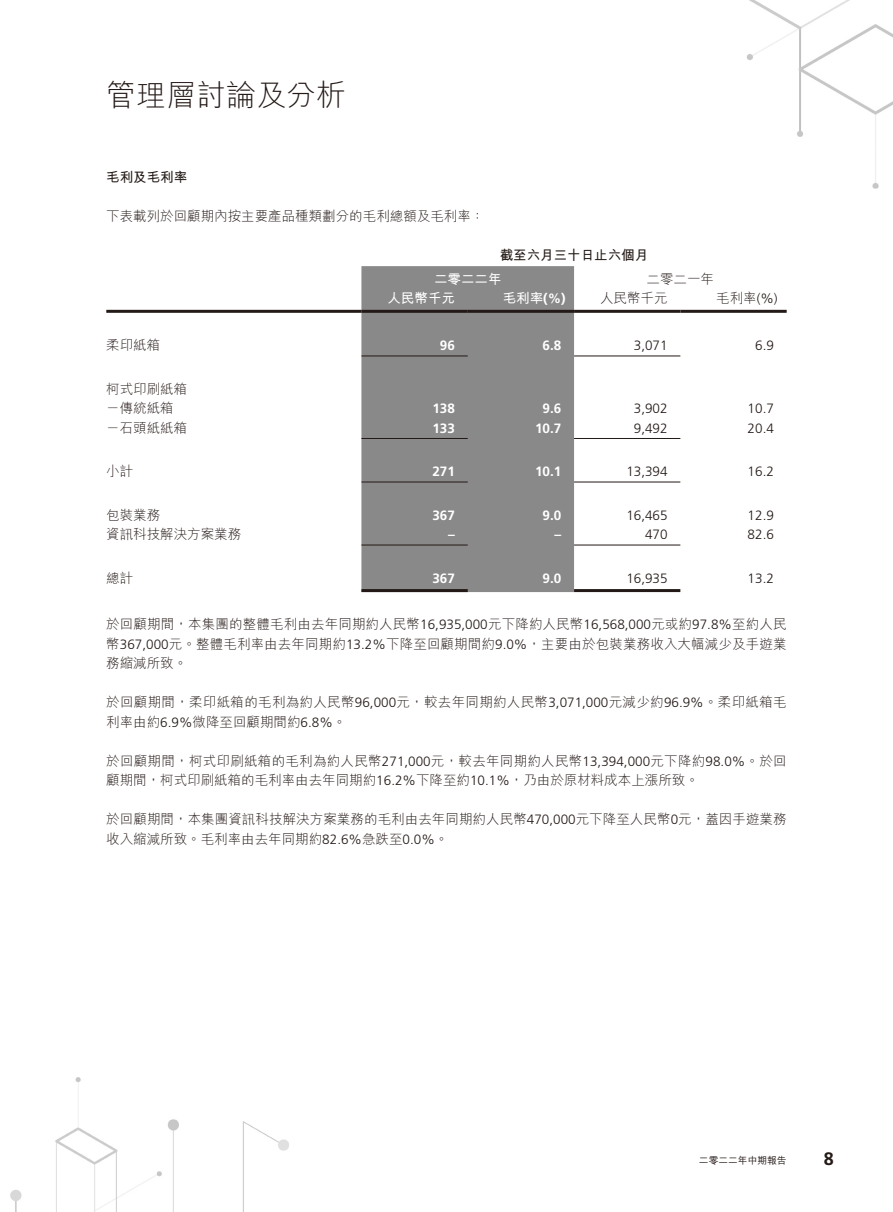
<style>
.page{position:relative;width:893px;height:1212px;background:#fff}
.page>*{position:absolute;margin:0;border:0;box-sizing:border-box;transform-origin:0 0}
.t1{font:300 30px "M Hei HK";color:#231916}
.t2{font:700 18px "Frutiger LT Std";color:#231916}
.t3{font:300 13.5px/19.5px "M Hei HK";letter-spacing:.005em;color:#231916}
.t4{font:300 13.5px/19.5px "M Hei HK";letter-spacing:.025em;color:#231916}
.t5{font:300 13.5px "Frutiger LT Std";color:#231916}
.t6{font:700 13.5px "Frutiger LT Std";color:#fff}
.t7{font:700 13.5px "M Hei HK";color:#231916}
.t8{font:700 13.5px "M Hei HK";color:#fff}
.t9{font:500 9.75px "M Hei HK";color:#231916}
.s1{font-family:"Frutiger LT Std"}
</style>
<div class="page">
<img style="left:10px;top:1078px;width:279px;height:134px">
<img style="left:747px;top:0;width:146px;height:189px">
<div style="left:361px;top:266px;width:213px;height:326px;background:#898989"></div>
<hr style="left:106px;top:310px;width:255px;height:3px;background:#231916">
<hr style="left:361px;top:310px;width:107px;height:3px;background:#231916">
<hr style="left:468px;top:310px;width:106px;height:3px;background:#231916">
<hr style="left:574px;top:310px;width:106px;height:3px;background:#231916">
<hr style="left:680px;top:310px;width:107px;height:3px;background:#231916">
<hr style="left:361px;top:356px;width:107px;height:1px;background:#231916">
<hr style="left:574px;top:356px;width:106px;height:1px;background:#231916">
<hr style="left:361px;top:438px;width:107px;height:1px;background:#231916">
<hr style="left:574px;top:438px;width:106px;height:1px;background:#231916">
<hr style="left:361px;top:482px;width:107px;height:1px;background:#231916">
<hr style="left:574px;top:482px;width:106px;height:1px;background:#231916">
<hr style="left:361px;top:545px;width:107px;height:1px;background:#231916">
<hr style="left:574px;top:545px;width:106px;height:1px;background:#231916">
<hr style="left:361px;top:589px;width:107px;height:3px;background:#231916">
<hr style="left:574px;top:589px;width:106px;height:3px;background:#231916">
<h1 class="t1" style="left:106px;top:80px;width:241px">管理層討論及分析</h1>
<p class="t7" style="left:106px;top:167px;width:82px">毛利及毛利率</p>
<p class="t3" style="left:106px;top:206px;width:379px">下表載列於回顧期內按主要產品種類劃分的毛利總額及毛利率：</p>
<p class="t7" style="left:500px;top:245px;width:150px">截至六月三十日止六個月</p>
<p class="t8" style="left:434px;top:269px;width:69px">二零二二年</p>
<p class="t3" style="left:647px;top:269px;width:69px">二零二一年</p>
<p class="t8" style="left:387px;top:289px;width:69px">人民幣千元</p>
<p class="t8" style="left:503px;top:289px;width:64px">毛利率 <span class="s1">%( )</span></p>
<p class="t3" style="left:600px;top:288px;width:69px">人民幣千元</p>
<p class="t3" style="left:716px;top:288px;width:63px">毛利率 <span class="s1">%) (</span></p>
<p class="t3" style="left:106px;top:335px;width:55px">柔印紙箱</p>
<p class="t3" style="left:106px;top:379px;width:82px">柯式印刷紙箱</p>
<p class="t6" style="left:440px;top:337px;width:17px">96</p>
<p class="t6" style="left:542px;top:337px;width:20px">6.8</p>
<p class="t5" style="left:634px;top:338px;width:35px">3,071</p>
<p class="t5" style="left:755px;top:338px;width:20px">6.9</p>
<p class="t3" style="left:106px;top:398px;width:69px">－傳統紙箱</p>
<p class="t6" style="left:432px;top:400px;width:24px">138</p>
<p class="t6" style="left:542px;top:400px;width:20px">9.6</p>
<p class="t5" style="left:634px;top:401px;width:35px">3,902</p>
<p class="t5" style="left:748px;top:401px;width:28px">10.7</p>
<p class="t3" style="left:106px;top:418px;width:82px">－石頭紙紙箱</p>
<p class="t6" style="left:432px;top:420px;width:24px">133</p>
<p class="t6" style="left:535px;top:420px;width:28px">10.7</p>
<p class="t5" style="left:634px;top:420px;width:35px">9,492</p>
<p class="t5" style="left:748px;top:420px;width:28px">20.4</p>
<p class="t3" style="left:106px;top:461px;width:28px">小計</p>
<p class="t6" style="left:432px;top:463px;width:24px">271</p>
<p class="t6" style="left:535px;top:463px;width:28px">10.1</p>
<p class="t5" style="left:626px;top:464px;width:43px">13,394</p>
<p class="t5" style="left:748px;top:464px;width:28px">16.2</p>
<p class="t3" style="left:106px;top:505px;width:55px">包裝業務</p>
<p class="t6" style="left:432px;top:507px;width:24px">367</p>
<p class="t6" style="left:542px;top:507px;width:20px">9.0</p>
<p class="t5" style="left:626px;top:507px;width:43px">16,465</p>
<p class="t5" style="left:748px;top:507px;width:28px">12.9</p>
<p class="t3" style="left:106px;top:524px;width:136px">資訊科技解決方案業務</p>
<p class="t6" style="left:448px;top:526px;width:8px">–</p>
<p class="t6" style="left:555px;top:526px;width:8px">–</p>
<p class="t5" style="left:645px;top:527px;width:24px">470</p>
<p class="t5" style="left:748px;top:527px;width:28px">82.6</p>
<p class="t3" style="left:106px;top:568px;width:28px">總計</p>
<p class="t3" style="left:106px;top:614px;width:682px;text-align:justify">於回顧期間，本集團的整體毛利由去年同期約人民幣<span class="s1">16,935,000</span>元下降約人民幣<span class="s1">16,568,000</span>元或約<span class="s1">97.8%</span>至約人民幣<span class="s1">367,000</span>元。整體毛利率由去年同期約<span class="s1">13.2%</span>下降至回顧期間約<span class="s1">9.0%</span>，主要由於包裝業務收入大幅減少及手遊業務縮減所致。</p>
<p class="t4" style="left:106px;top:692px;width:682px">於回顧期間，柔印紙箱的毛利為約人民幣<span class="s1">96,000</span>元，較去年同期約人民幣<span class="s1">3,071,000</span>元減少約<span class="s1">96.9%</span>。柔印紙箱毛利率由約<span class="s1">6.9%</span>微降至回顧期間約<span class="s1">6.8%</span>。</p>
<p class="t3" style="left:106px;top:751px;width:682px">於回顧期間，柯式印刷紙箱的毛利為約人民幣<span class="s1">271,000</span>元，較去年同期約人民幣<span class="s1">13,394,000</span>元下降約<span class="s1">98.0%</span>。於回顧期間，柯式印刷紙箱的毛利率由去年同期約<span class="s1">16.2%</span>下降至約<span class="s1">10.1%</span>，乃由於原材料成本上漲所致。</p>
<p class="t3" style="left:106px;top:809px;width:682px">於回顧期間，本集團資訊科技解決方案業務的毛利由去年同期約人民幣<span class="s1">470,000</span>元下降至人民幣元<span class="s1">0</span> ，蓋因手遊業務收入縮減所致。毛利率由去年同期約<span class="s1">82.6%</span>急跌至<span class="s1">0.0%</span>。</p>
<p class="t6" style="left:432px;top:570px;width:24px">367</p>
<p class="t6" style="left:542px;top:570px;width:20px">9.0</p>
<p class="t5" style="left:626px;top:570px;width:43px">16,935</p>
<p class="t5" style="left:748px;top:570px;width:28px">13.2</p>
<p class="t9" style="left:699px;top:1154px;width:89px">二零二二年中期報告</p>
<h2 class="t2" style="left:824px;top:1148px;width:12px">8</h2>
</div>
